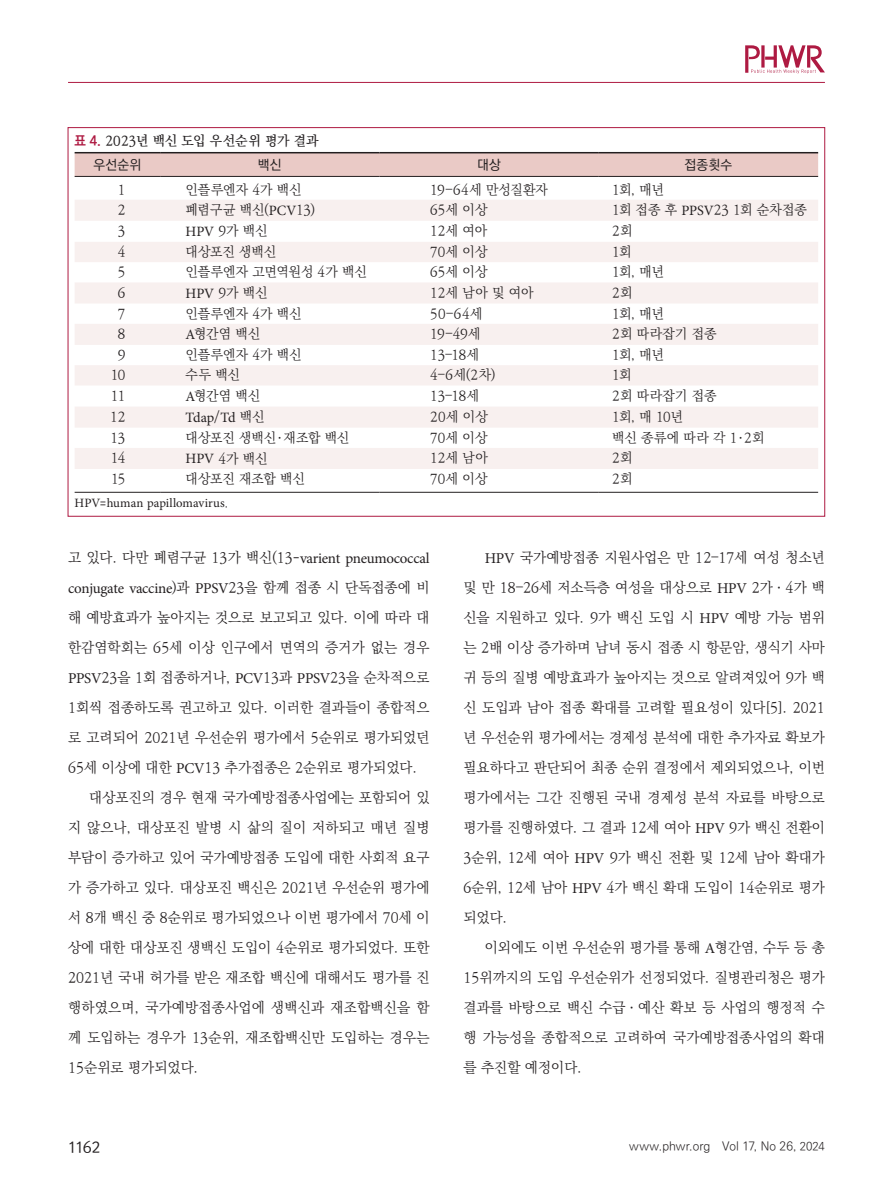
<style>
.page{position:relative;width:893px;height:1191px;background:#fff}
.page>*{position:absolute;margin:0;border:0;box-sizing:border-box;transform-origin:0 0}
.t1{font:15px "Minion Pro";letter-spacing:-.02em;color:#231f20}
.t2{font:15px "Rix M Go PM";color:#231f20}
.t3{font:300 14.25px/30px "Ko Pub World Batang";letter-spacing:.005em;color:#231f20;text-align:justify}
.t4{font:14.25px "Minion Pro";letter-spacing:-.045em;color:#231f20}
.t5{font:300 13.5px "Ko Pub World Batang";color:#231f20}
.t6{font:500 13.5px "Ko Pub World Batang";letter-spacing:.01em;color:#231f20}
.t7{font:500 13.5px "Ko Pub World Dotum";letter-spacing:.02em;color:#231f20}
.t8{font:300 13.5px "Ko Pub World Batang";letter-spacing:.02em;color:#231f20}
.t9{font:12.75px "Minion Pro";color:#231f20}
.t10{font:300 12px "Ko Pub World Dotum";letter-spacing:.005em;color:#231f20}
.s1{font-family:"Ko Pub World Dotum";font-weight:700;color:#ae1a42}
.s2{font-family:"Minion Pro";font-weight:400;font-size:14.25px}
.s3{font-family:"Ko Pub World Batang";font-weight:300;font-size:13.5px}
.s4{font-family:"Ko Pub World Batang";font-weight:300;font-size:12px}
.s5{font-family:"Minion Pro";font-weight:400;font-size:15px}
.s6{font-family:"Ko Pub World Batang";font-weight:300;font-size:14.25px}
.s7{font-size:11.25px}
</style>
<div class="page">
<hr style="left:68px;top:82px;width:757px;height:1px;background:#ae1a42">
<svg style="left:745px;top:45px;width:80px;height:28px"></svg>
<svg style="left:75px;top:153px;width:743px;height:23px;background:#e5c5c2"></svg>
<svg style="left:75px;top:200px;width:743px;height:269px;fill:#f8f0ef"></svg>
<hr style="left:75px;top:152px;width:85px;height:1px;background:#231f20">
<hr style="left:160px;top:152px;width:219px;height:1px;background:#231f20">
<hr style="left:379px;top:152px;width:220px;height:1px;background:#231f20">
<hr style="left:599px;top:152px;width:219px;height:1px;background:#231f20">
<hr style="left:75px;top:176px;width:85px;height:1px;background:#231f20">
<hr style="left:160px;top:176px;width:219px;height:1px;background:#231f20">
<hr style="left:379px;top:176px;width:220px;height:1px;background:#231f20">
<hr style="left:599px;top:176px;width:219px;height:1px;background:#231f20">
<hr style="left:75px;top:492px;width:85px;height:1px;background:#231f20">
<hr style="left:160px;top:492px;width:219px;height:1px;background:#231f20">
<hr style="left:379px;top:492px;width:220px;height:1px;background:#231f20">
<hr style="left:599px;top:492px;width:219px;height:1px;background:#231f20">
<p class="t6" style="left:75px;top:131px;width:245px"><span class="s1">표 4.</span> 2023년 백신 도입 우선순위 평가 결과</p>
<p class="t7" style="left:93px;top:155px;width:49px">우선순위</p>
<p class="t7" style="left:258px;top:155px;width:25px">백신</p>
<p class="t7" style="left:477px;top:155px;width:25px">대상</p>
<p class="t7" style="left:685px;top:155px;width:49px">접종횟수</p>
<p class="t5" style="left:118px;top:179px;width:9px">1</p>
<p class="t5" style="left:185px;top:179px;width:118px">인플루엔자 4가 백신</p>
<p class="t5" style="left:430px;top:179px;width:119px">19–64세 만성질환자</p>
<p class="t5" style="left:612px;top:179px;width:54px">1회, 매년</p>
<p class="t5" style="left:118px;top:200px;width:9px">2</p>
<p class="t5" style="left:185px;top:200px;width:131px">폐렴구균 백신(<span class="s2">PCV</span>13)</p>
<p class="t5" style="left:430px;top:200px;width:59px">65세 이상</p>
<p class="t5" style="left:612px;top:200px;width:196px">1회 접종 후 <span class="s2">PPSV</span>23 1회 순차접종</p>
<p class="t5" style="left:118px;top:221px;width:9px">3</p>
<p class="t5" style="left:185px;top:221px;width:83px"><span class="s2">HPV</span> 9가 백신</p>
<p class="t5" style="left:430px;top:221px;width:58px">12세 여아</p>
<p class="t5" style="left:612px;top:221px;width:22px">2회</p>
<p class="t5" style="left:118px;top:242px;width:9px">4</p>
<p class="t5" style="left:185px;top:242px;width:92px">대상포진 생백신</p>
<p class="t5" style="left:430px;top:242px;width:59px">70세 이상</p>
<p class="t5" style="left:612px;top:242px;width:21px">1회</p>
<p class="t5" style="left:118px;top:262px;width:9px">5</p>
<p class="t5" style="left:185px;top:262px;width:183px">인플루엔자 고면역원성 4가 백신</p>
<p class="t5" style="left:430px;top:262px;width:59px">65세 이상</p>
<p class="t5" style="left:612px;top:262px;width:54px">1회, 매년</p>
<p class="t5" style="left:118px;top:282px;width:9px">6</p>
<p class="t5" style="left:185px;top:283px;width:83px"><span class="s2">HPV</span> 9가 백신</p>
<p class="t5" style="left:430px;top:282px;width:105px">12세 남아 및 여아</p>
<p class="t5" style="left:612px;top:282px;width:22px">2회</p>
<p class="t5" style="left:118px;top:304px;width:9px">7</p>
<p class="t5" style="left:185px;top:304px;width:118px">인플루엔자 4가 백신</p>
<p class="t5" style="left:430px;top:304px;width:54px">50–64세</p>
<p class="t5" style="left:612px;top:304px;width:54px">1회, 매년</p>
<p class="t5" style="left:118px;top:324px;width:9px">8</p>
<p class="t5" style="left:185px;top:324px;width:76px"><span class="s2">A</span>형간염 백신</p>
<p class="t5" style="left:430px;top:324px;width:52px">19–49세</p>
<p class="t5" style="left:612px;top:324px;width:106px">2회 따라잡기 접종</p>
<p class="t5" style="left:118px;top:345px;width:9px">9</p>
<p class="t5" style="left:185px;top:345px;width:118px">인플루엔자 4가 백신</p>
<p class="t5" style="left:430px;top:345px;width:51px">13–18세</p>
<p class="t5" style="left:612px;top:345px;width:54px">1회, 매년</p>
<p class="t5" style="left:111px;top:365px;width:16px">10</p>
<p class="t5" style="left:185px;top:365px;width:56px">수두 백신</p>
<p class="t5" style="left:430px;top:365px;width:66px">4–6세(2차)</p>
<p class="t5" style="left:612px;top:365px;width:21px">1회</p>
<p class="t5" style="left:111px;top:385px;width:16px">11</p>
<p class="t5" style="left:185px;top:386px;width:76px"><span class="s2">A</span>형간염 백신</p>
<p class="t5" style="left:430px;top:385px;width:51px">13–18세</p>
<p class="t5" style="left:612px;top:385px;width:106px">2회 따라잡기 접종</p>
<p class="t5" style="left:110px;top:407px;width:17px">12</p>
<p class="t4" style="left:185px;top:407px;width:81px">Tdap<span class="s3">/</span>Td <span class="s3">백신</span></p>
<p class="t5" style="left:430px;top:407px;width:59px">20세 이상</p>
<p class="t5" style="left:612px;top:407px;width:73px">1회, 매 10년</p>
<p class="t5" style="left:110px;top:428px;width:17px">13</p>
<p class="t5" style="left:185px;top:428px;width:165px">대상포진 생백신ㆍ재조합 백신</p>
<p class="t5" style="left:430px;top:428px;width:59px">70세 이상</p>
<p class="t8" style="left:612px;top:428px;width:154px">백신 종류에 따라 각 1ㆍ2회</p>
<p class="t5" style="left:111px;top:448px;width:16px">14</p>
<p class="t5" style="left:185px;top:448px;width:83px"><span class="s2">HPV</span> 4가 백신</p>
<p class="t5" style="left:430px;top:448px;width:59px">12세 남아</p>
<p class="t5" style="left:612px;top:448px;width:22px">2회</p>
<p class="t5" style="left:111px;top:469px;width:16px">15</p>
<p class="t5" style="left:185px;top:469px;width:121px">대상포진 재조합 백신</p>
<p class="t5" style="left:430px;top:469px;width:59px">70세 이상</p>
<p class="t5" style="left:612px;top:469px;width:22px">2회</p>
<p class="t9" style="left:75px;top:495px;width:155px">HPV<span class="s4">=</span>human papillomavirus<span class="s4">.</span></p>
<p class="t3" style="left:68px;top:543px;width:363px">고 있다. 다만 폐렴구균 13가 백신(13-<span class="s5">varient pneumococcal</span></p>
<p class="t1" style="left:68px;top:578px;width:363px">conjugate vaccine<span class="s6">)과</span> PPSV<span class="s6">23을 함께 접종 시 단독접종에 비</span></p>
<p class="t3" style="left:68px;top:603px;width:363px">해 예방효과가 높아지는 것으로 보고되고 있다. 이에 따라 대</p>
<p class="t3" style="left:68px;top:633px;width:363px">한감염학회는 65세 이상 인구에서 면역의 증거가 없는 경우</p>
<p class="t3" style="left:68px;top:663px;width:363px"><span class="s5">PPSV</span>23을 1회 접종하거나, <span class="s5">PCV</span>13과 <span class="s5">PPSV</span>23을 순차적으로</p>
<p class="t3" style="left:68px;top:693px;width:363px">1회씩 접종하도록 권고하고 있다. 이러한 결과들이 종합적으</p>
<p class="t3" style="left:68px;top:723px;width:363px">로 고려되어 2021년 우선순위 평가에서 5순위로 평가되었던</p>
<p class="t3" style="left:68px;top:753px;width:351px">65세 이상에 대한 <span class="s5">PCV</span>13 추가접종은 2순위로 평가되었다.</p>
<p class="t3" style="left:89px;top:783px;width:342px">대상포진의 경우 현재 국가예방접종사업에는 포함되어 있</p>
<p class="t3" style="left:68px;top:813px;width:363px">지 않으나, 대상포진 발병 시 삶의 질이 저하되고 매년 질병</p>
<p class="t3" style="left:68px;top:843px;width:363px">부담이 증가하고 있어 국가예방접종 도입에 대한 사회적 요구</p>
<p class="t3" style="left:68px;top:873px;width:363px">가 증가하고 있다. 대상포진 백신은 2021년 우선순위 평가에</p>
<p class="t3" style="left:68px;top:903px;width:363px">서 8개 백신 중 8순위로 평가되었으나 이번 평가에서 70세 이</p>
<p class="t3" style="left:68px;top:933px;width:363px">상에 대한 대상포진 생백신 도입이 4순위로 평가되었다. 또한</p>
<p class="t3" style="left:68px;top:963px;width:363px">2021년 국내 허가를 받은 재조합 백신에 대해서도 평가를 진</p>
<p class="t3" style="left:68px;top:993px;width:363px">행하였으며, 국가예방접종사업에 생백신과 재조합백신을 함</p>
<p class="t3" style="left:68px;top:1023px;width:363px">께 도입하는 경우가 13순위, 재조합백신만 도입하는 경우는</p>
<p class="t3" style="left:68px;top:1053px;width:132px">15순위로 평가되었다.</p>
<p class="t3" style="left:463px;top:543px;width:363px;text-indent:21px"><span class="s5">HPV</span> 국가예방접종 지원사업은 만 12–17세 여성 청소년 및 만 18–26세 저소득층 여성을 대상으로 <span class="s5">HPV</span> 2가ㆍ4가 백 신을 지원하고 있다. 9가 백신 도입 시 <span class="s5">HPV</span> 예방 가능 범위 는 2배 이상 증가하며 남녀 동시 접종 시 항문암, 생식기 사마 귀 등의 질병 예방효과가 높아지는 것으로 알려져있어 9가 백 신 도입과 남아 접종 확대를 고려할 필요성이 있다[5]. 2021 년 우선순위 평가에서는 경제성 분석에 대한 추가자료 확보가 필요하다고 판단되어 최종 순위 결정에서 제외되었으나, 이번 평가에서는 그간 진행된 국내 경제성 분석 자료를 바탕으로 평가를 진행하였다. 그 결과 12세 여아 <span class="s5">HPV</span> 9가 백신 전환이 3순위, 12세 여아 <span class="s5">HPV</span> 9가 백신 전환 및 12세 남아 확대가 6순위, 12세 남아 <span class="s5">HPV</span> 4가 백신 확대 도입이 14순위로 평가 되었다.</p>
<p class="t3" style="left:463px;top:933px;width:363px;text-indent:21px">이외에도 이번 우선순위 평가를 통해 <span class="s5">A</span>형간염, 수두 등 총 15위까지의 도입 우선순위가 선정되었다. 질병관리청은 평가 결과를 바탕으로 백신 수급ㆍ예산 확보 등 사업의 행정적 수 행 가능성을 종합적으로 고려하여 국가예방접종사업의 확대 를 추진할 예정이다.</p>
<p class="t2" style="left:68px;top:1139px;width:34px">1162</p>
<p class="t10" style="left:629px;top:1137px;width:197px">www.phwr.org Vol 17<span class="s7">,</span> No 26<span class="s7">, 2024</span></p>
</div>
